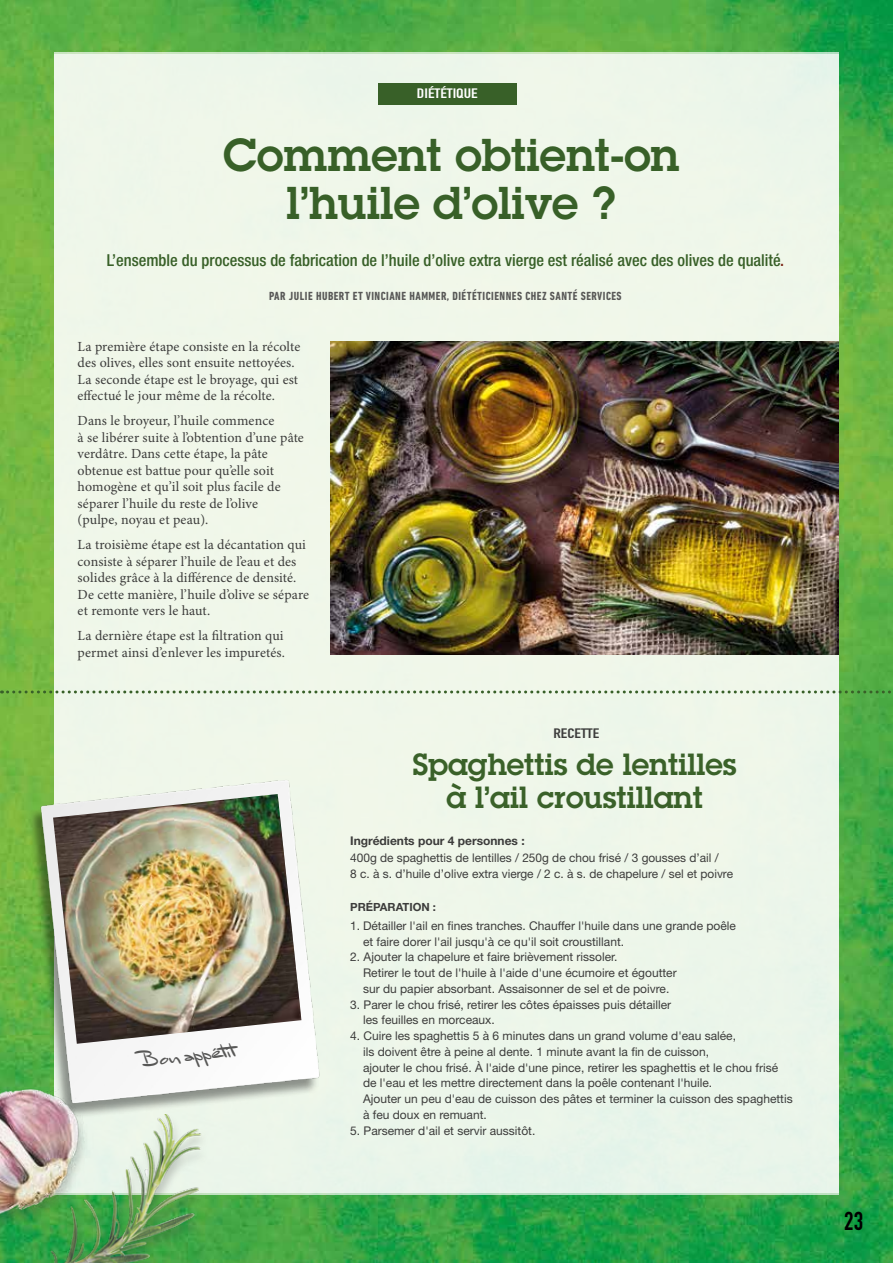
<style>
.page{position:relative;width:893px;height:1263px;background:#fff}
.page>*{position:absolute;margin:0;border:0;box-sizing:border-box;transform-origin:0 0}
.t1{font:600 45px/48px "Lubalin Graph Std";color:#386028;text-align:center}
.t2{font:600 30px/33px "Lubalin Graph Std";color:#3a6129;text-align:center}
.t3{font:700 25.5px "DIN Condensed";color:#000}
.t4{font:19.5px "Mr Sandsfort";color:#575756}
.t5{font:500 condensed 16.5px "Helvetica Neue LT Std";color:#386028}
.t6{font:13.95px/16.5px "Minion Pro";letter-spacing:.01em;color:#3c3c3b}
.t7{font:700 13.5px "DIN Condensed";color:#fff;scale:1.3 1}
.t8{font:700 13.5px "DIN Condensed";color:#3c3c3b;scale:1.3 1}
.t9{font:12px/15.8px "Helvetica Neue LT Std";color:#3c3c3b}
.t10{font:700 condensed 12px "DIN Next LT Pro";letter-spacing:.04em;color:#575756}
.t11{font:700 12px "Helvetica Neue LT Std";color:#3c3c3b}
.t12{font:700 11.25px "Helvetica Neue LT Std";color:#3c3c3b}
.s1{color:#7a2213}
</style>
<div class="page">
<img style="left:0;top:0;width:893px;height:1263px">
<div style="left:54px;top:52px;width:785px;height:1141px;background:#eff7ea"></div>
<div style="left:378px;top:83px;width:138px;height:21px;background:#386028"></div>
<img style="left:0;top:762px;width:320px;height:353px">
<img style="left:53px;top:794px;width:248px;height:250px">
<svg style="left:2px;top:690px;width:891px;height:3px"></svg>
<img style="left:331px;top:341px;width:508px;height:313px">
<img style="left:0;top:1037px;width:108px;height:205px">
<img style="left:25px;top:1115px;width:200px;height:148px">
<p class="t7" style="left:417px;top:85px;width:48px">DIÉTÉTIQUE</p>
<h1 class="t1" style="left:223px;top:131px;width:458px">Comment obtient-on l’huile d’olive ?</h1>
<h3 class="t5" style="left:107px;top:250px;width:679px">L’ensemble du processus de fabrication de l’huile d’olive extra vierge est réalisé avec des olives de qualité<span class="s1">.</span></h3>
<p class="t10" style="left:269px;top:289px;width:354px">PAR JULIE HUBERT ET VINCIANE HAMMER, DIÉTÉTICIENNES CHEZ SANTÉ SERVICES</p>
<p class="t6" style="left:78px;top:338px;width:224px">La première étape consiste en la récolte des olives, elles sont ensuite nettoyées.<br>La seconde étape est le broyage, qui est effectué le jour même de la récolte.</p>
<p class="t6" style="left:78px;top:413px;width:228px">Dans le broyeur, l’huile commence<br>à se libérer suite à l’obtention d’une pâte verdâtre. Dans cette étape, la pâte obtenue est battue pour qu’elle soit homogène et qu’il soit plus facile de séparer l’huile du reste de l’olive<br>(pulpe, noyau et peau).</p>
<p class="t6" style="left:78px;top:537px;width:233px">La troisième étape est la décantation qui consiste à séparer l’huile de l’eau et des solides grâce à la différence de densité.<br>De cette manière, l’huile d’olive se sépare et remonte vers le haut.</p>
<p class="t6" style="left:78px;top:628px;width:209px">La dernière étape est la filtration qui permet ainsi d’enlever les impuretés.</p>
<h3 class="t4" style="left:142px;top:1046px;width:95px;rotate:-6deg">Bon appétit</h3>
<p class="t8" style="left:553px;top:724px;width:37px">RECETTE</p>
<h2 class="t2" style="left:413px;top:747px;width:326px">Spaghettis de lentilles à l’ail croustillant</h2>
<p class="t11" style="left:350px;top:833px;width:176px">Ingrédients pour 4 personnes :</p>
<p class="t9" style="left:350px;top:849px;width:384px;line-height:16.5px">400g de spaghettis de lentilles / 250g de chou frisé / 3 gousses d’ail /<br>8 c. à s. d’huile d’olive extra vierge / 2 c. à s. de chapelure / sel et poivre</p>
<p class="t12" style="left:350px;top:900px;width:87px">PRÉPARATION :</p>
<p class="t9" style="left:363px;top:918px;width:374px;text-indent:-13px">1. Détailler l'ail en fines tranches. Chauffer l'huile dans une grande poêle et faire dorer l'ail jusqu'à ce qu'il soit croustillant.</p>
<p class="t9" style="left:363px;top:949px;width:315px;text-indent:-13px">2. Ajouter la chapelure et faire brièvement rissoler.<br>Retirer le tout de l'huile à l'aide d'une écumoire et égoutter sur du papier absorbant. Assaisonner de sel et de poivre.</p>
<p class="t9" style="left:363px;top:996px;width:310px;text-indent:-13px">3. Parer le chou frisé, retirer les côtes épaisses puis détailler les feuilles en morceaux.</p>
<p class="t9" style="left:363px;top:1028px;width:431px;text-indent:-13px">4. Cuire les spaghettis 5 à 6 minutes dans un grand volume d'eau salée,<br>ils doivent être à peine al dente. 1 minute avant la fin de cuisson,<br>ajouter le chou frisé. À l'aide d'une pince, retirer les spaghettis et le chou frisé de l'eau et les mettre directement dans la poêle contenant l'huile.<br>Ajouter un peu d'eau de cuisson des pâtes et terminer la cuisson des spaghettis à feu doux en remuant.</p>
<p class="t9" style="left:350px;top:1122px;width:187px">5. Parsemer d'ail et servir aussitôt.</p>
<h3 class="t3" style="left:844px;top:1204px;width:20px">23</h3>
</div>
